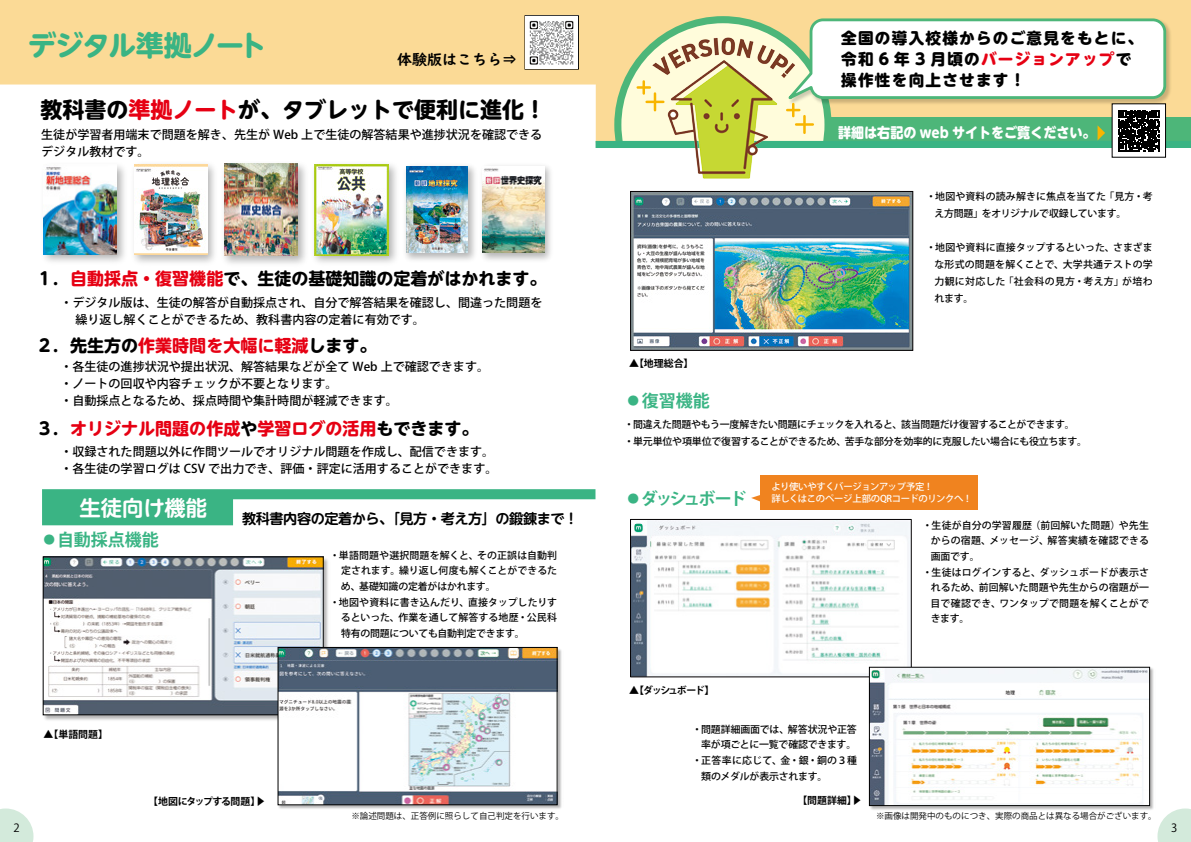
<style>
.page{position:relative;width:1191px;height:842px;background:#fff}
.page>*{position:absolute;margin:0;border:0;box-sizing:border-box;transform-origin:0 0}
.t1{font:700 28px "UD Shin M Go Pr 6";letter-spacing:-.05em;color:#3ab484}
.t2{font:700 22px "UD Shin M Go Pr 6";color:#000}
.t3{font:700 21.3px "UD Shin M Go Pr 6 De";color:#fff}
.t4{font:700 17px "UD Shin M Go Pr 6";color:#000}
.t5{font:700 17px "UD Shin M Go Pr 6";color:#e60013}
.t6{font:700 17px "Koz Go Pr 6 N";letter-spacing:-.015em;color:#3ab484}
.t7{font:700 17px "Koz Go Pr 6 N";letter-spacing:-.135em;color:#3ab484}
.t8{font:800 15.6px/21.3px "UD Shin M Go Pro";letter-spacing:.08em;color:#000}
.t9{font:700 15px "UD Digi Kyokasho Pro N";color:#000}
.t10{font:700 14.2px "UD Shin M Go Pr 6 De";letter-spacing:-.035em;color:#000}
.t11{font:800 14.2px "UD Shin M Go Pro";color:#fff;scale:.92 1}
.t12{font:500 12px/17px "Koz Go Pr 6 N";color:#000}
.t13{font:11.3px "Koz Go Pr 6 N";color:#000}
.t14{font:500 9.9px/17px "Koz Go Pr 6 N";letter-spacing:-.005em;color:#000}
.t15{font:500 9.9px/17px "Koz Go Pr 6 N";letter-spacing:-.025em;color:#000}
.t16{font:500 9.9px "Koz Go Pr 6 N";letter-spacing:.015em;color:#000}
.t17{font:500 9.9px "Koz Go Pr 6 N";letter-spacing:.025em;color:#000}
.t18{font:500 9.9px "Koz Go Pr 6 N";letter-spacing:.02em;color:#000}
.t19{font:700 9.9px "Koz Go Pr 6 N";letter-spacing:-.025em;color:#000}
.t20{font:700 9.9px "Koz Go Pr 6 N";letter-spacing:-.06em;color:#000}
.t21{font:700 9.9px "Koz Go Pr 6 N";letter-spacing:-.135em;color:#000}
.t22{font:500 9.4px/12.8px "Koz Go Pro";letter-spacing:-.035em;color:#fff}
.t23{font:8.5px "Koz Go Pr 6 N";color:#000}
.s1{color:#e60013}
.s2{color:#000}
</style>
<div class="page">
<svg style="left:0;top:0;width:1191px;height:141px;fill:#fbda96"></svg>
<div style="left:820px;top:117px;width:371px;height:28px;background:#4db679"></div>
<img style="left:632px;top:521px;width:277px;height:154px">
<div style="left:630px;top:519px;width:281px;height:158px;border:1px solid #050203"></div>
<svg style="left:42px;top:489px;width:553px;height:36px"></svg>
<img style="left:43px;top:165px;width:82px;height:97px">
<img style="left:44px;top:165px;width:73px;height:89px">
<img style="left:134px;top:164px;width:81px;height:99px">
<img style="left:134px;top:164px;width:73px;height:91px">
<img style="left:224px;top:163px;width:82px;height:101px">
<img style="left:224px;top:164px;width:74px;height:92px">
<img style="left:405px;top:165px;width:70px;height:95px">
<img style="left:406px;top:166px;width:62px;height:87px">
<img style="left:482px;top:165px;width:69px;height:95px">
<img style="left:483px;top:166px;width:61px;height:87px">
<img style="left:314px;top:164px;width:83px;height:99px">
<img style="left:314px;top:164px;width:75px;height:91px">
<div style="left:524px;top:15px;width:55px;height:55px;border:1px solid #000"></div>
<img style="left:525px;top:16px;width:53px;height:53px">
<img style="left:868px;top:666px;width:286px;height:144px">
<img style="left:871px;top:669px;width:276px;height:135px">
<div style="left:869px;top:667px;width:280px;height:139px;border:1px solid #000"></div>
<img style="left:42px;top:556px;width:286px;height:164px">
<img style="left:45px;top:559px;width:276px;height:154px">
<div style="left:43px;top:557px;width:280px;height:158px;border:1px solid #000"></div>
<img style="left:277px;top:646px;width:285px;height:163px">
<img style="left:280px;top:649px;width:275px;height:154px">
<div style="left:278px;top:647px;width:279px;height:158px;border:1px solid #000"></div>
<img style="left:632px;top:193px;width:279px;height:155px">
<div style="left:630px;top:191px;width:283px;height:159px;border:1px solid #050203"></div>
<div style="left:595px;top:141px;width:596px;height:7px;background:#3ab484"></div>
<img style="left:695px;top:151px;width:63px;height:28px">
<div style="left:1114px;top:106px;width:49px;height:49px;background:linear-gradient(to right,#fff,#fff)"></div>
<svg style="left:614px;top:16px;width:553px;height:135px"></svg>
<div style="left:760px;top:475px;width:217px;height:34px;background:#f0831f"></div>
<svg style="left:751px;top:495px;width:9px;height:7px"></svg>
<svg style="left:1157px;top:808px;width:34px;height:34px"></svg>
<svg style="left:0;top:808px;width:33px;height:34px"></svg>
<h1 class="t1" style="left:28px;top:21px;width:240px">デジタル準拠ノート</h1>
<h2 class="t2" style="left:40px;top:91px;width:507px">教科書の<span class="s1">準拠ノート</span>が、タブレットで便利に進化！</h2>
<p class="t9" style="left:397px;top:47px;width:122px">体験版はこちら⇒</p>
<p class="t12" style="left:41px;top:126px;width:502px">生徒が学習者用端末で問題を解き、先生が Web 上で生徒の解答結果や進捗状況を確認できるデジタル教材です。</p>
<h3 class="t4" style="left:36px;top:264px;width:512px">１．<span class="s1">自動採点・復習機能</span>で、生徒の基礎知識の定着がはかれます。</h3>
<p class="t12" style="left:60px;top:294px;width:483px;line-height:17.7px">・デジタル版は、生徒の解答が自動採点され、自分で解答結果を確認し、間違った問題を　繰り返し解くことができるため、教科書内容の定着に有効です。</p>
<p class="t12" style="left:60px;top:358px;width:430px">・各生徒の進捗状況や提出状況、解答結果などが全て Web 上で確認できます。・ノートの回収や内容チェックが不要となります。<br>・自動採点となるため、採点時間や集計時間が軽減できます。</p>
<h3 class="t4" style="left:36px;top:331px;width:342px">２．先生方の<span class="s1">作業時間を大幅に軽減</span>します。</h3>
<h3 class="t5" style="left:36px;top:413px;width:444px"><span class="s2">３．</span>オリジナル問題の作成<span class="s2">や</span>学習ログの活用<span class="s2">もできます。</span></h3>
<p class="t12" style="left:60px;top:443px;width:438px">・収録された問題以外に作問ツールでオリジナル問題を作成し、配信できます。・各生徒の学習ログは CSV で出力でき、評価・評定に活用することができます。</p>
<h3 class="t3" style="left:80px;top:490px;width:129px">生徒向け機能</h3>
<h3 class="t6" style="left:41px;top:530px;width:120px">●自動採点機能</h3>
<p class="t10" style="left:242px;top:506px;width:338px">教科書内容の定着から、「見方・考え方」の鍛錬まで！</p>
<p class="t16" style="left:330px;top:550px;width:229px">・単語問題や選択問題を解くと、その正誤は自動判</p>
<p class="t14" style="left:341px;top:562px;width:218px">定されます。繰り返し何度も解くことができるた</p>
<p class="t14" style="left:341px;top:578px;width:156px">め、基礎知識の定着がはかれます。</p>
<p class="t16" style="left:330px;top:596px;width:229px">・地図や資料に書き込んだり、直接タップしたりす</p>
<p class="t14" style="left:341px;top:609px;width:218px">るといった、作業を通して解答する地歴・公民科</p>
<p class="t15" style="left:341px;top:625px;width:185px">特有の問題についても自動判定できます。</p>
<p class="t19" style="left:44px;top:728px;width:66px">▲【単語問題】</p>
<p class="t20" style="left:148px;top:795px;width:119px">【地図にタップする問題】▶</p>
<p class="t8" style="left:841px;top:27px;width:303px">全国の導入校様からのご意見をもとに、令和 6 年 3 月頃の<span class="s1">バージョンアップ</span>で操作性を向上させます！</p>
<p class="t11" style="left:838px;top:121px;width:281px">詳細は右記の web サイトをご覧ください。</p>
<p class="t19" style="left:629px;top:357px;width:66px">▲【地理総合】</p>
<h3 class="t6" style="left:625px;top:391px;width:87px">●復習機能</h3>
<p class="t14" style="left:934px;top:188px;width:220px;text-indent:-8px">・地図や資料の読み解きに焦点を当てた「見方・考え方問題」をオリジナルで収録しています。</p>
<p class="t14" style="left:934px;top:239px;width:220px;text-align:justify;text-indent:-8px">・地図や資料に直接タップするといった、さまざまな形式の問題を解くことで、大学共通テストの学力観に対応した「社会科の見方・考え方」が培われます。</p>
<p class="t15" style="left:624px;top:416px;width:464px">・間違えた問題やもう一度解きたい問題にチェックを入れると、該当問題だけ復習することができます。<br>・単元単位や項単位で復習することができるため、苦手な部分を効率的に克服したい場合にも役立ちます。</p>
<h3 class="t7" style="left:625px;top:489px;width:123px">●ダッシュボード</h3>
<p class="t21" style="left:629px;top:685px;width:87px">▲【ダッシュボード】</p>
<p class="t22" style="left:771px;top:480px;width:202px">より使いやすくバージョンアップ予定！<br>詳しくはこのページ上部のQRコードのリンクへ！</p>
<p class="t16" style="left:922px;top:520px;width:228px">・生徒が自分の学習履歴（前回解いた問題）や先生</p>
<p class="t17" style="left:930px;top:535px;width:220px">からの宿題、メッセージ、解答実績を確認できる</p>
<p class="t14" style="left:930px;top:548px;width:50px">画面です。</p>
<p class="t14" style="left:922px;top:564px;width:228px">・生徒はログインすると、ダッシュボードが表示さ</p>
<p class="t14" style="left:930px;top:579px;width:220px">れるため、前回解いた問題や先生からの宿題が一</p>
<p class="t18" style="left:930px;top:597px;width:220px">目で確認でき、ワンタップで問題を解くことがで</p>
<p class="t14" style="left:930px;top:610px;width:59px">きます。　　</p>
<p class="t14" style="left:692px;top:721px;width:166px">・問題詳細画面では、解答状況や正答</p>
<p class="t15" style="left:701px;top:736px;width:157px">率が項ごとに一覧で確認できます。</p>
<p class="t17" style="left:692px;top:755px;width:166px">・正答率に応じて、金・銀・銅の３種</p>
<p class="t15" style="left:701px;top:767px;width:128px">類のメダルが表示されます。</p>
<p class="t19" style="left:797px;top:795px;width:66px">【問題詳細】▶</p>
<p class="t23" style="left:351px;top:811px;width:214px">※論述問題は、正答例に照らして自己判定を行います。</p>
<p class="t23" style="left:876px;top:811px;width:282px">※画像は開発中のものにつき、実際の商品とは異なる場合がございます。</p>
<p class="t13" style="left:14px;top:822px;width:8px">2</p>
<p class="t13" style="left:1171px;top:822px;width:8px">3</p>
</div>
